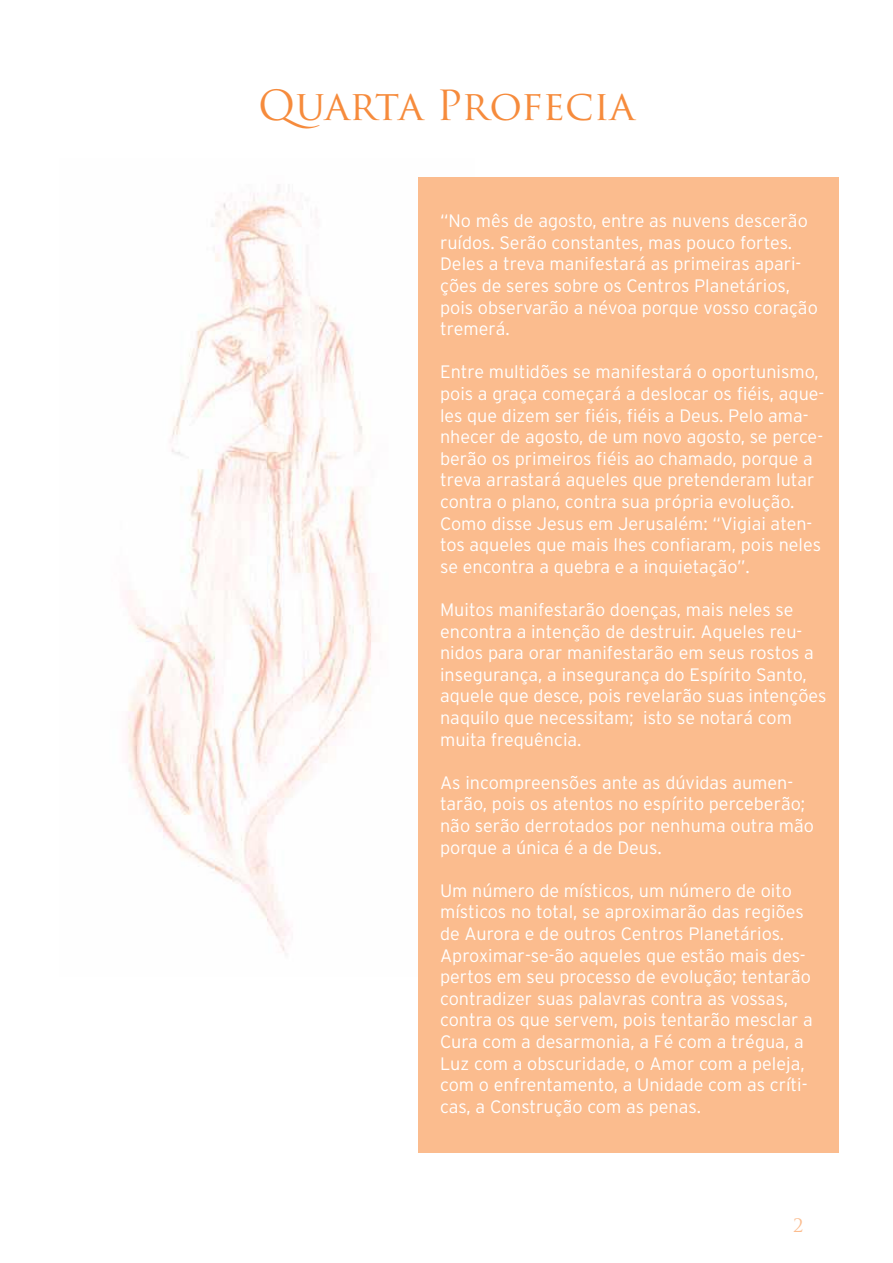
<style>
.page{position:relative;width:893px;height:1263px;background:#fff}
.page>*{position:absolute;margin:0;border:0;box-sizing:border-box;transform-origin:0 0}
.t1{font:40.5px "Trajan Pro";color:#f68b3c}
.t2{font:300 18px/21.6px "Interstate";color:#fff}
.t3{font:18px "Trajan Pro";color:#fbbc8e}
</style>
<div class="page">
<img style="left:125px;top:177px;width:294px;height:800px">
<div style="left:419px;top:177px;width:420px;height:975px;background:#fbbc8e"></div>
<h1 class="t1" style="left:258px;top:80px;width:378px">Quarta Profecia</h1>
<p class="t2" style="left:440px;top:210px;width:379px">“No mês de agosto, entre as nuvens descerão ruídos. Serão constantes, mas pouco fortes.<br>Deles a treva manifestará as primeiras apari&shy;ções de seres sobre os Centros Planetários, pois observarão a névoa porque vosso coração tremerá.</p>
<p class="t2" style="left:440px;top:361px;width:386px">Entre multidões se manifestará o oportunismo, pois a graça começará a deslocar os fiéis, aque&shy;les que dizem ser fiéis, fiéis a Deus. Pelo ama&shy;nhecer de agosto, de um novo agosto, se perce&shy;berão os primeiros fiéis ao chamado, porque a treva arrastará aqueles que pretenderam lutar contra o plano, contra sua própria evolução.<br>Como disse Jesus em Jerusalém: “Vigiai aten&shy;tos aqueles que mais lhes confiaram, pois neles se encontra a quebra e a inquietação”.</p>
<p class="t2" style="left:440px;top:599px;width:388px">Muitos manifestarão doenças, mais neles se encontra a intenção de destruir. Aqueles reu&shy;nidos para orar manifestarão em seus rostos a insegurança, a insegurança do Espírito Santo, aquele que desce, pois revelarão suas intenções naquilo que necessitam; isto se notará com muita frequência.</p>
<p class="t2" style="left:440px;top:771px;width:375px">As incompreensões ante as dúvidas aumen&shy;tarão, pois os atentos no espírito perceberão; não serão derrotados por nenhuma outra mão porque a única é a de Deus.</p>
<p class="t2" style="left:440px;top:879px;width:374px">Um número de místicos, um número de oito místicos no total, se aproximarão das regiões de Aurora e de outros Centros Planetários.<br>Aproximar-se-ão aqueles que estão mais des&shy;pertos em seu processo de evolução; tentarão contradizer suas palavras contra as vossas, contra os que servem, pois tentarão mesclar a Cura com a desarmonia, a Fé com a trégua, a Luz com a obscuridade, o Amor com a peleja, com o enfrentamento, a Unidade com as críti&shy;cas, a Construção com as penas.</p>
<p class="t3" style="left:793px;top:1214px;width:12px">2</p>
</div>
